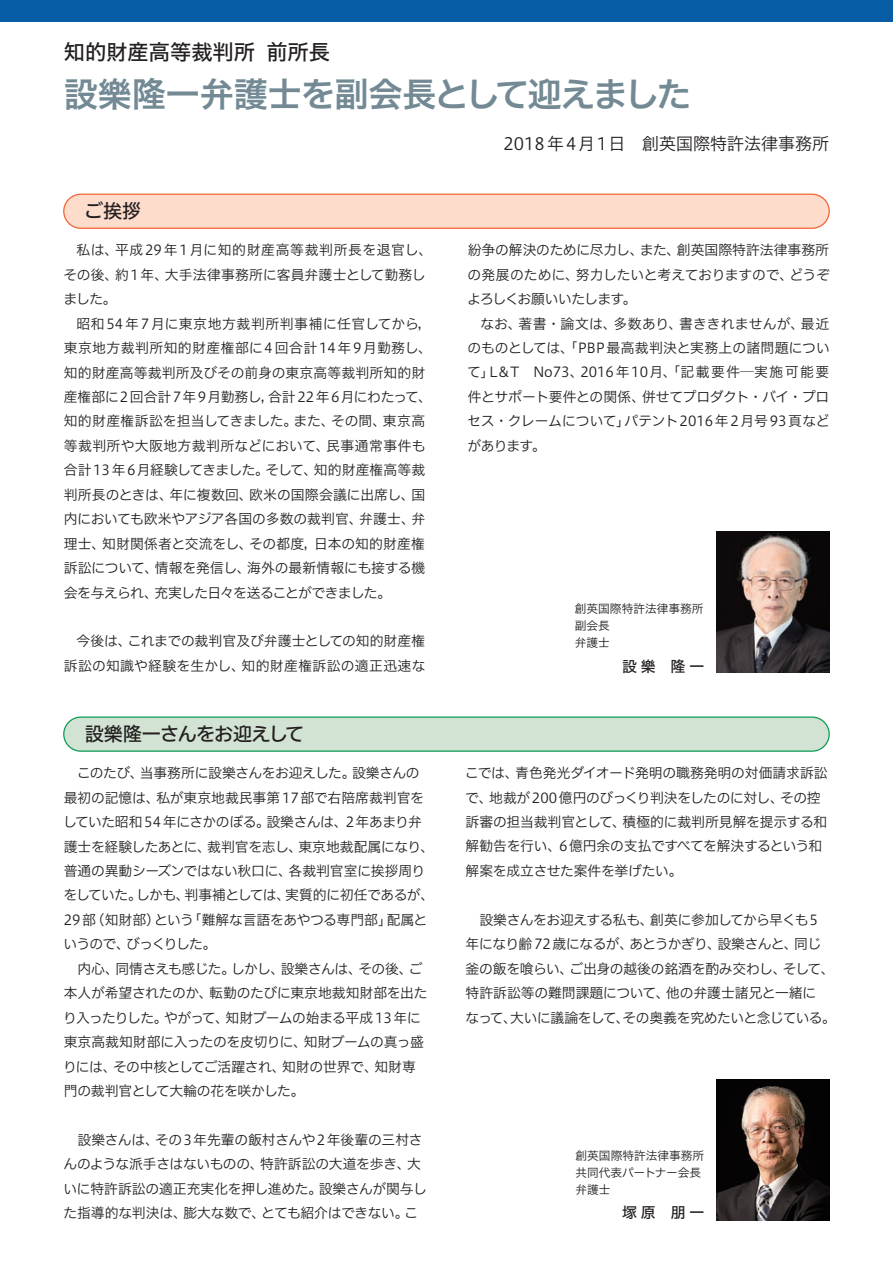
<style>
.page{position:relative;width:893px;height:1263px;background:#fff}
.page>*{position:absolute;margin:0;border:0;box-sizing:border-box;transform-origin:0 0}
.t1{font:34.05px "Hiragino UD Sans F Std N W6";letter-spacing:-.02em;color:#738a95}
.t2{font:21.3px "Hiragino UD Sans F Std N W5";color:#231f20}
.t3{font:19.2px "Hiragino UD Sans F Std N W5";letter-spacing:-.035em;color:#231f20}
.t4{font:16.95px "Hiragino UD Sans F Std N W3";color:#231f20}
.t5{font:14.85px "Hiragino UD Sans F Std N W5";color:#231f20}
.t6{font:13.8px/24.5px "Hiragino UD Sans F Std N W3";letter-spacing:-.015em;color:#231f20}
.t7{font:13.8px/24.5px "Hiragino UD Sans F Std N W3";letter-spacing:.015em;color:#231f20}
.t8{font:13.8px/24.5px "Hiragino UD Sans F Std N W3";letter-spacing:.005em;color:#231f20;text-align:right}
.t9{font:11.7px/17px "Hiragino UD Sans F Std N W3";color:#231f20}
</style>
<div class="page">
<div style="left:64px;top:194px;width:765px;height:34px;background:#fddccb;border-radius:17px"></div>
<div style="left:63px;top:194px;width:767px;height:35px;border:1px solid #f26537;border-radius:17px"></div>
<div style="left:64px;top:717px;width:765px;height:34px;background:#d2e3d3;border-radius:17px"></div>
<div style="left:63px;top:716px;width:767px;height:36px;border:1px solid #0f9c56;border-radius:17px"></div>
<img style="left:716px;top:1080px;width:113px;height:140px">
<img style="left:716px;top:531px;width:113px;height:141px">
<div style="left:0;top:0;width:893px;height:21px;background:#075da5"></div>
<h2 class="t2" style="left:64px;top:36px;width:268px">知的財産高等裁判所 前所長</h2>
<h1 class="t1" style="left:64px;top:68px;width:629px">設樂隆一弁護士を副会長として迎えました</h1>
<h3 class="t3" style="left:84px;top:197px;width:59px">ご挨拶</h3>
<p class="t7" style="left:63px;top:237px;width:370px;text-indent:13px">私は、平成29年１月に知的財産高等裁判所長を退官し、その後、約１年、大手法律事務所に客員弁護士として勤務しました。</p>
<p class="t6" style="left:64px;top:310px;width:370px;text-indent:13px">昭和54年７月に東京地方裁判所判事補に任官してから，東京地方裁判所知的財産権部に４回合計14年９月勤務し、知的財産高等裁判所及びその前身の東京高等裁判所知的財産権部に２回合計７年９月勤務し，合計 22 年６月にわたって、知的財産権訴訟を担当してきました。また、その間、東京高等裁判所や大阪地方裁判所などにおいて、民事通常事件も合計 13 年６月経験してきました。そして、知的財産権高等裁判所長のときは、年に複数回、欧米の国際会議に出席し、国内においても欧米やアジア各国の多数の裁判官、弁護士、弁理士、知財関係者と交流をし、その都度，日本の知的財産権訴訟について、情報を発信し、海外の最新情報にも接する機会を与えられ、充実した日々を送ることができました。</p>
<p class="t8" style="left:64px;top:628px;width:363px">今後は、これまでの裁判官及び弁護士としての知的財産権訴訟の知識や経験を生かし、知的財産権訴訟の適正迅速な</p>
<h3 class="t3" style="left:85px;top:719px;width:221px">設樂隆一さんをお迎えして</h3>
<p class="t6" style="left:63px;top:760px;width:373px">　このたび、当事務所に設樂さんをお迎えした。設樂さんの最初の記憶は、私が東京地裁民事第17部で右陪席裁判官をしていた昭和 54 年にさかのぼる。設樂さんは、２年あまり弁護士を経験したあとに、裁判官を志し、東京地裁配属になり、普通の異動シーズンではない秋口に、各裁判官室に挨拶周りをしていた。しかも、判事補としては、実質的に初任であるが、<br>29部（知財部）という「難解な言語をあやつる専門部」配属というので、びっくりした。<br>　内心、同情さえも感じた。しかし、設樂さんは、その後、ご本人が希望されたのか、転勤のたびに東京地裁知財部を出たり入ったりした。やがって、知財ブームの始まる平成 13 年に東京高裁知財部に入ったのを皮切りに、知財ブームの真っ盛りには、その中核としてご活躍され、知財の世界で、知財専<br>門の裁判官として大輪の花を咲かした。</p>
<p class="t6" style="left:64px;top:1127px;width:365px">　設樂さんは、その３年先輩の飯村さんや２年後輩の三村さんのような派手さはないものの、特許訴訟の大道を歩き、大いに特許訴訟の適正充実化を押し進めた。設樂さんが関与した指導的な判決は、膨大な数で、とても紹介はできない。こ</p>
<p class="t4" style="left:504px;top:131px;width:327px">2018年4月1日　創英国際特許法律事務所</p>
<p class="t6" style="left:467px;top:237px;width:364px;text-align:justify">紛争の解決のために尽力し、また、創英国際特許法律事務所の発展のために、努力したいと考えておりますので、どうぞよろしくお願いいたします。</p>
<p class="t6" style="left:467px;top:310px;width:364px;text-align:justify;text-indent:13px">なお、著書・論文は、多数あり、書ききれませんが、最近のものとしては、「PBP最高裁判決と実務上の諸問題について」L＆T　No73、2016年10月、「記載要件─実施可能要件とサポート要件との関係、併せてプロダクト・バイ・プロセス・クレームについて」パテント2016年2月号93頁などがあります。</p>
<p class="t9" style="left:575px;top:599px;width:130px">創英国際特許法律事務所副会長<br>弁護士</p>
<p class="t5" style="left:622px;top:655px;width:84px">設 樂　隆 一</p>
<p class="t6" style="left:465px;top:760px;width:364px">こでは、青色発光ダイオード発明の職務発明の対価請求訴訟で、地裁が200億円のびっくり判決をしたのに対し、その控訴審の担当裁判官として、積極的に裁判所見解を提示する和解勧告を行い、６億円余の支払ですべてを解決するという和解案を成立させた案件を挙げたい。</p>
<p class="t6" style="left:465px;top:907px;width:372px">　設樂さんをお迎えする私も、創英に参加してから早くも５年になり齢 72 歳になるが、あとうかぎり、設樂さんと、同じ釡の飯を喰らい、ご出身の越後の銘酒を酌み交わし、そして、特許訴訟等の難問課題について、他の弁護士諸兄と一緒に<br>なって、大いに議論をして、その奥義を究めたいと念じている。</p>
<p class="t9" style="left:576px;top:1146px;width:130px">創英国際特許法律事務所共同代表パートナー会長弁護士</p>
<p class="t5" style="left:622px;top:1201px;width:84px">塚 原　朋 一</p>
</div>
